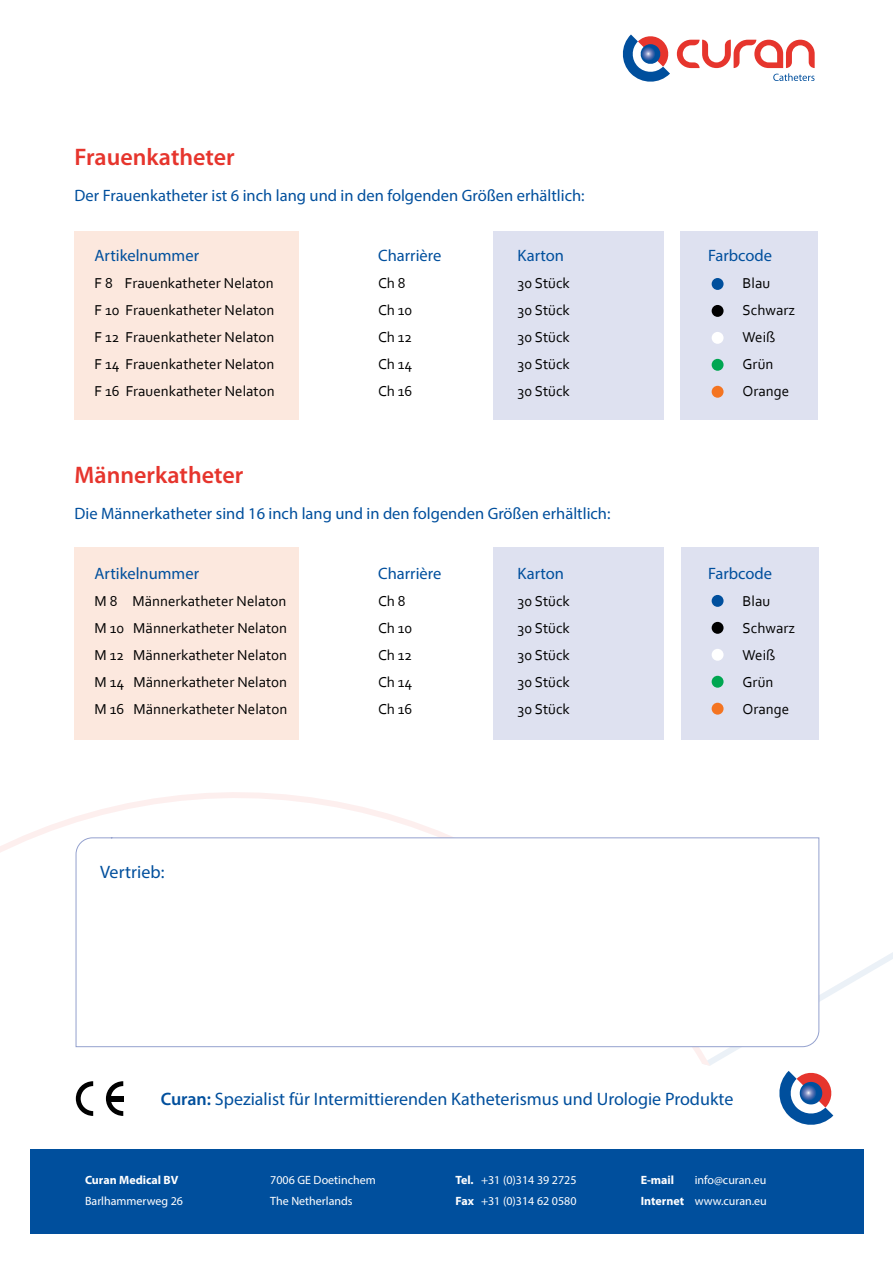
<style>
.page{position:relative;width:893px;height:1263px;background:#fff}
.page>*{position:absolute;margin:0;border:0;box-sizing:border-box;transform-origin:0 0}
.t1{font:600 24px "Myriad Pro";color:#e6352d}
.t2{font:18px "Myriad Pro";color:#004f9d}
.t3{font:16.5px "Myriad Pro";color:#004f9d}
.t4{font:15px "Corbel";color:#000}
.t5{font:12px/21px "Myriad Pro";color:#fff}
.t6{font:700 12px "Myriad Pro";color:#fff}
.s1{font-weight:600}
.s2{font-weight:700}
</style>
<div class="page">
<svg style="left:714px;top:904px;width:179px;height:212px"></svg>
<svg style="left:0;top:710px;width:714px;height:406px"></svg>
<div style="left:30px;top:1149px;width:834px;height:85px;background:#004f9d"></div>
<svg style="left:623px;top:34px;width:47px;height:48px"></svg>
<svg style="left:677px;top:40px;width:138px;height:41px"></svg>
<svg style="left:76px;top:837px;width:743px;height:210px"></svg>
<svg style="left:779px;top:1071px;width:54px;height:54px"></svg>
<div style="left:75px;top:231px;width:224px;height:189px;background:#fce8de"></div>
<div style="left:493px;top:231px;width:170px;height:189px;background:#dee1f0"></div>
<div style="left:680px;top:231px;width:137px;height:189px;background:#dee1f0"></div>
<div style="left:681px;top:547px;width:137px;height:193px;background:#dee1f0"></div>
<div style="left:75px;top:547px;width:224px;height:193px;background:#fce8de"></div>
<div style="left:493px;top:547px;width:170px;height:193px;background:#dee1f0"></div>
<div style="left:712px;top:278px;width:11px;height:12px;background:#004f9d;border-radius:50%"></div>
<div style="left:712px;top:595px;width:11px;height:12px;background:#004f9d;border-radius:50%"></div>
<div style="left:712px;top:359px;width:11px;height:12px;background:#00a651;border-radius:50%"></div>
<div style="left:712px;top:676px;width:11px;height:12px;background:#00a651;border-radius:50%"></div>
<div style="left:712px;top:332px;width:11px;height:12px;background:#fff;border-radius:50%"></div>
<div style="left:712px;top:649px;width:11px;height:12px;background:#fff;border-radius:50%"></div>
<div style="left:712px;top:305px;width:11px;height:12px;background:#000;border-radius:50%"></div>
<div style="left:712px;top:622px;width:11px;height:12px;background:#000;border-radius:50%"></div>
<div style="left:712px;top:386px;width:11px;height:12px;background:#f47421;border-radius:50%"></div>
<div style="left:712px;top:703px;width:11px;height:12px;background:#f47421;border-radius:50%"></div>
<svg style="left:76px;top:1081px;width:17px;height:35px"></svg>
<svg style="left:106px;top:1081px;width:17px;height:35px"></svg>
<h1 class="t1" style="left:75px;top:141px;width:162px">Frauenkatheter</h1>
<p class="t3" style="left:75px;top:185px;width:512px">Der Frauenkatheter ist 6 inch lang und in den folgenden Größen erhältlich:</p>
<p class="t3" style="left:95px;top:245px;width:106px">Artikelnummer</p>
<p class="t3" style="left:378px;top:245px;width:65px">Charrière</p>
<p class="t3" style="left:518px;top:245px;width:48px">Karton</p>
<p class="t3" style="left:708px;top:245px;width:66px">Farbcode</p>
<p class="t4" style="left:95px;top:273px;width:181px">F 8 Frauenkatheter Nelaton</p>
<p class="t4" style="left:378px;top:273px;width:29px">Ch 8</p>
<p class="t4" style="left:518px;top:273px;width:54px">30 Stück</p>
<p class="t4" style="left:743px;top:273px;width:29px">Blau</p>
<p class="t4" style="left:95px;top:300px;width:181px">F 10 Frauenkatheter Nelaton</p>
<p class="t4" style="left:378px;top:300px;width:36px">Ch 10</p>
<p class="t4" style="left:518px;top:300px;width:54px">30 Stück</p>
<p class="t4" style="left:743px;top:300px;width:54px">Schwarz</p>
<p class="t4" style="left:95px;top:327px;width:181px">F 12 Frauenkatheter Nelaton</p>
<p class="t4" style="left:378px;top:327px;width:36px">Ch 12</p>
<p class="t4" style="left:518px;top:327px;width:54px">30 Stück</p>
<p class="t4" style="left:743px;top:327px;width:34px">Weiß</p>
<p class="t4" style="left:95px;top:354px;width:181px">F 14 Frauenkatheter Nelaton</p>
<p class="t4" style="left:378px;top:354px;width:36px">Ch 14</p>
<p class="t4" style="left:518px;top:354px;width:54px">30 Stück</p>
<p class="t4" style="left:743px;top:354px;width:32px">Grün</p>
<p class="t4" style="left:95px;top:381px;width:182px">F 16 Frauenkatheter Nelaton</p>
<p class="t4" style="left:378px;top:381px;width:36px">Ch 16</p>
<p class="t4" style="left:518px;top:381px;width:54px">30 Stück</p>
<p class="t4" style="left:743px;top:381px;width:48px">Orange</p>
<h1 class="t1" style="left:75px;top:459px;width:170px">Männerkatheter</h1>
<p class="t3" style="left:75px;top:503px;width:537px">Die Männerkatheter sind 16 inch lang und in den folgenden Größen erhältlich:</p>
<p class="t3" style="left:95px;top:563px;width:106px">Artikelnummer</p>
<p class="t3" style="left:378px;top:563px;width:65px">Charrière</p>
<p class="t3" style="left:518px;top:563px;width:48px">Karton</p>
<p class="t3" style="left:708px;top:563px;width:66px">Farbcode</p>
<p class="t4" style="left:95px;top:591px;width:193px">M 8 Männerkatheter Nelaton</p>
<p class="t4" style="left:378px;top:591px;width:29px">Ch 8</p>
<p class="t4" style="left:518px;top:591px;width:54px">30 Stück</p>
<p class="t4" style="left:743px;top:591px;width:29px">Blau</p>
<p class="t4" style="left:95px;top:618px;width:194px">M 10 Männerkatheter Nelaton</p>
<p class="t4" style="left:378px;top:618px;width:36px">Ch 10</p>
<p class="t4" style="left:518px;top:618px;width:54px">30 Stück</p>
<p class="t4" style="left:743px;top:618px;width:54px">Schwarz</p>
<p class="t4" style="left:95px;top:645px;width:194px">M 12 Männerkatheter Nelaton</p>
<p class="t4" style="left:378px;top:645px;width:36px">Ch 12</p>
<p class="t4" style="left:518px;top:645px;width:54px">30 Stück</p>
<p class="t4" style="left:743px;top:645px;width:34px">Weiß</p>
<p class="t4" style="left:95px;top:672px;width:194px">M 14 Männerkatheter Nelaton</p>
<p class="t4" style="left:378px;top:672px;width:36px">Ch 14</p>
<p class="t4" style="left:518px;top:672px;width:54px">30 Stück</p>
<p class="t4" style="left:743px;top:672px;width:32px">Grün</p>
<p class="t4" style="left:95px;top:699px;width:194px">M 16 Männerkatheter Nelaton</p>
<p class="t4" style="left:378px;top:699px;width:36px">Ch 16</p>
<p class="t4" style="left:518px;top:699px;width:54px">30 Stück</p>
<p class="t4" style="left:743px;top:699px;width:48px">Orange</p>
<p class="t2" style="left:100px;top:861px;width:66px">Vertrieb:</p>
<p class="t2" style="left:161px;top:1088px;width:574px"><span class="s1">Curan:</span> Spezialist für Intermittierenden Katheterismus und Urologie Produkte</p>
<p class="t6" style="left:85px;top:1172px;width:95px">Curan Medical BV</p>
<p class="t5" style="left:85px;top:1190px;width:100px">Barlhammerweg 26</p>
<p class="t5" style="left:270px;top:1169px;width:107px">7006 GE Doetinchem<br>The Netherlands</p>
<p class="t5" style="left:455px;top:1169px;width:122px"><span class="s2">Tel.</span> +31 (0)314 39 2725<br><span class="s2">Fax</span> +31 (0)314 62 0580</p>
<p class="t6" style="left:641px;top:1172px;width:35px">E-mail</p>
<p class="t5" style="left:641px;top:1169px;width:128px;text-align:right">info@curan.eu<br><span class="s2">Internet</span> www.curan.eu</p>
</div>
